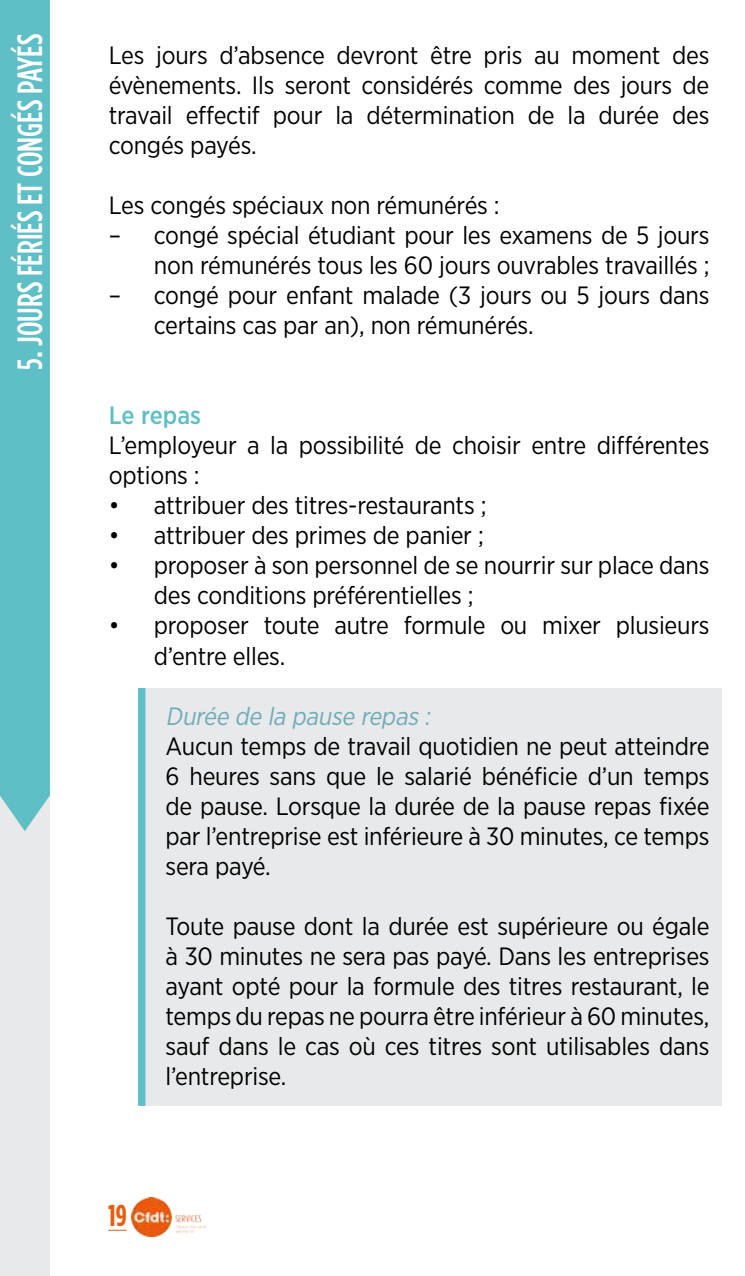
<style>
.page{position:relative;width:745px;height:1276px;background:#fff}
.page>*{position:absolute;margin:0;border:0;box-sizing:border-box;transform-origin:0 0}
.t1{font:500 35px "Gotham Condensed";color:#fff}
.t2{font:700 30px "Gotham Condensed";color:#e95d0f}
.t3{font:25px/30px "Gotham Narrow";letter-spacing:-.01em;color:#000}
.t4{font:italic 25px "Gotham Narrow";color:#6facb9}
.t5{font:500 25px "Gotham Narrow";color:#5fbfc6}
</style>
<div class="page">
<svg style="left:108px;top:1229px;width:19px;height:1px"></svg>
<img style="left:132px;top:1197px;width:73px;height:39px">
<div style="left:142px;top:688px;width:579px;height:418px;background:#e8e9ea"></div>
<div style="left:138px;top:688px;width:7px;height:418px;background:#5fbfc6"></div>
<div style="left:0;top:598px;width:50px;height:678px;background:#e8e9ea"></div>
<div style="left:0;top:0;width:50px;height:795px;background:#5fbfc6"></div>
<svg style="left:0;top:795px;width:50px;height:36px"></svg>
<h1 class="t1" style="left:11px;top:370px;width:338px;rotate:-90deg">5. JOURS FÉRIÉS ET CONGÉS PAYÉS</h1>
<p class="t3" style="left:109px;top:40px;width:602px;text-align:justify">Les jours d’absence devront être pris au moment des évènements. Ils seront considérés comme des jours de travail effectif pour la détermination de la durée des congés payés.</p>
<p class="t3" style="left:109px;top:190px;width:392px">Les congés spéciaux non rémunérés :</p>
<p class="t3" style="left:109px;top:220px;width:602px;text-align:right">– congé spécial étudiant pour les examens de 5 jours non rémunérés tous les 60 jours ouvrables travaillés ;</p>
<p class="t3" style="left:154px;top:280px;width:556px;text-indent:-45px">– congé pour enfant malade (3 jours ou 5 jours dans certains cas par an), non rémunérés.</p>
<p class="t5" style="left:109px;top:400px;width:94px">Le repas</p>
<p class="t3" style="left:109px;top:430px;width:601px">L’employeur a la possibilité de choisir entre différentes options :</p>
<p class="t3" style="left:109px;top:490px;width:379px">• attribuer des titres-restaurants ;</p>
<p class="t3" style="left:109px;top:520px;width:376px">• attribuer des primes de panier ;</p>
<p class="t3" style="left:154px;top:550px;width:556px;text-indent:-45px">• proposer à son personnel de se nourrir sur place dans des conditions préférentielles ;</p>
<p class="t3" style="left:154px;top:610px;width:557px;text-indent:-45px">• proposer toute autre formule ou mixer plusieurs d’entre elles.</p>
<p class="t4" style="left:165px;top:700px;width:271px">Durée de la pause repas :</p>
<p class="t3" style="left:165px;top:730px;width:545px;text-align:justify">Aucun temps de travail quotidien ne peut atteindre 6 heures sans que le salarié bénéficie d’un temps de pause. Lorsque la durée de la pause repas fixée par l’entreprise est inférieure à 30 minutes, ce temps sera payé.</p>
<p class="t3" style="left:165px;top:910px;width:545px;text-align:justify">Toute pause dont la durée est supérieure ou égale à 30 minutes ne sera pas payé. Dans les entreprises ayant opté pour la formule des titres restaurant, le temps du repas ne pourra être inférieur à 60 minutes, sauf dans le cas où ces titres sont utilisables dans l’entreprise.</p>
<p class="t2" style="left:108px;top:1198px;width:20px">19</p>
</div>
